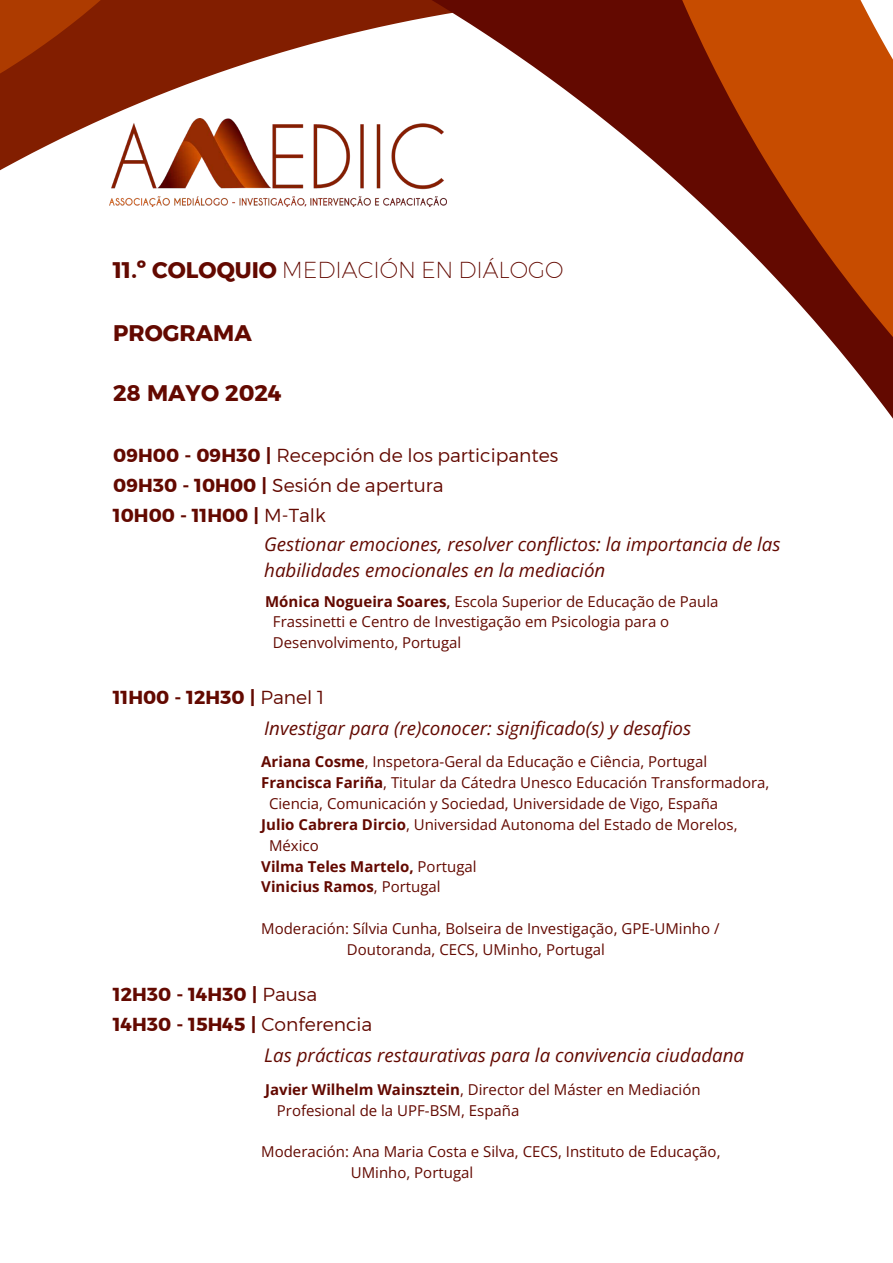
<style>
.page{position:relative;width:893px;height:1263px;background:#fff}
.page>*{position:absolute;margin:0;border:0;box-sizing:border-box;transform-origin:0 0}
.t1{font:300 22.5px "Kief Montaser Extra";color:#630900}
.t2{font:22.5px "Kief Montaser Bold";color:#630900}
.t3{font:italic 18.75px/26.4px "Open Sans";color:#630900}
.t4{font:18.75px/29.8px "Kief Montaser Bold";color:#630900}
.t5{font:18.75px/29.8px "Kief Montaser Light";color:#630900}
.t6{font:15px/20.9px "Open Sans";color:#630900}
.t7{font:700 15px "Open Sans";color:#630900}
.s1{font-family:"Kief Montaser Bold";font-weight:400}
.s2{font-family:"Kief Montaser Bold"}
.s3{font-family:"Kief Montaser Light"}
.s4{font-weight:700}
.s5{font-weight:600}
.s6{font-weight:400}
</style>
<div class="page">
<svg style="left:0;top:0;width:580px;height:206px"></svg>
<svg style="left:0;top:0;width:202px;height:160px;background:#9a4225"></svg>
<svg style="left:580px;top:0;width:313px;height:419px"></svg>
<img style="left:110px;top:119px;width:337px;height:88px">
<h1 class="t1" style="left:113px;top:256px;width:452px"><span class="s1">11.º COLOQUIO</span> MEDIACIÓN EN DIÁLOGO</h1>
<h1 class="t2" style="left:113px;top:319px;width:140px">PROGRAMA</h1>
<h1 class="t2" style="left:113px;top:379px;width:170px">28 MAYO 2024</h1>
<p class="t5" style="left:113px;top:440px;width:446px"><span class="s2">09H00 - 09H30 |</span> Recepción de los participantes<br><span class="s2">09H30 - 10H00 |</span> Sesión de apertura</p>
<p class="t4" style="left:113px;top:500px;width:214px">10H00 - 11H00 | <span class="s3">M-Talk</span></p>
<p class="t3" style="left:264px;top:530px;width:518px">Gestionar emociones, resolver conflictos: la importancia de las habilidades emocionales en la mediación</p>
<p class="t6" style="left:273px;top:590px;width:447px;text-indent:-8px"><span class="s4">Mónica Nogueira Soares</span><span class="s5">,</span> Escola Superior de Educação de Paula<br>Frassinetti e Centro de Investigação em Psicologia para o<br>Desenvolvimento, Portugal</p>
<p class="t4" style="left:113px;top:682px;width:212px">11H00 - 12H30 | <span class="s3">Panel 1</span></p>
<p class="t3" style="left:264px;top:714px;width:428px">Investigar para (re)conocer: significado(s) y desafios</p>
<p class="t6" style="left:261px;top:751px;width:447px"><span class="s4">Ariana Cosme</span>, Inspetora-Geral da Educação e Ciência, Portugal</p>
<p class="t6" style="left:261px;top:772px;width:509px"><span class="s4">Francisca Fariña</span>, Titular da Cátedra Unesco Educación Transformadora,</p>
<p class="t6" style="left:269px;top:793px;width:451px">Ciencia, Comunicación y Sociedad, Universidade de Vigo, España</p>
<p class="t6" style="left:261px;top:814px;width:478px"><span class="s4">Julio Cabrera Dircio</span>, Universidad Autonoma del Estado de Morelos,</p>
<p class="t6" style="left:269px;top:834px;width:51px">México</p>
<p class="t7" style="left:261px;top:855px;width:217px">Vilma Teles Martelo, <span class="s6">Portugal</span></p>
<p class="t7" style="left:261px;top:876px;width:181px">Vinicius Ramos<span class="s6">, Portugal</span></p>
<p class="t6" style="left:347px;top:918px;width:374px;text-indent:-86px">Moderación: Sílvia Cunha, Bolseira de Investigação, GPE-UMinho /<br>Doutoranda, CECS, UMinho, Portugal</p>
<p class="t4" style="left:113px;top:980px;width:261px">12H30 - 14H30 | <span class="s3">Pausa<br></span>14H30 - 15H45 | <span class="s3">Conferencia</span></p>
<p class="t3" style="left:264px;top:1042px;width:481px">Las prácticas restaurativas para la convivencia ciudadana</p>
<p class="t6" style="left:277px;top:1078px;width:425px;text-indent:-12px"><span class="s4">Javier Wilhelm Wainsztein</span>, Director del Máster en Mediación<br>Profesional de la UPF-BSM, España</p>
<p class="t6" style="left:351px;top:1141px;width:371px;text-indent:-90px">Moderación: Ana Maria Costa e Silva, CECS, Instituto de Educação,<br>UMinho, Portugal</p>
</div>
